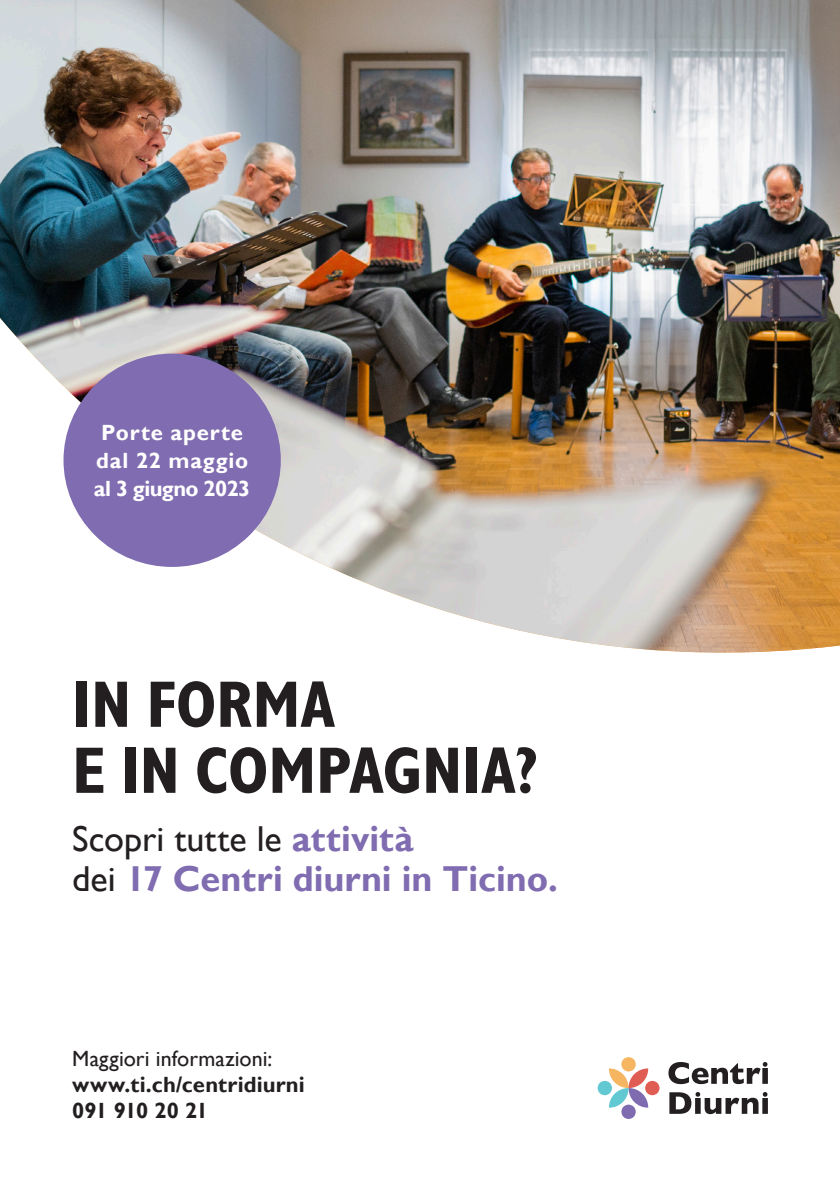
<style>
.page{position:relative;width:840px;height:1191px;background:#fff}
.page>*{position:absolute;margin:0;border:0;box-sizing:border-box;transform-origin:0 0}
.t1{font:700 condensed 66px/66px "Gill Sans";letter-spacing:-.005em;color:#231f20}
.t2{font:700 36px/40px "Gill Sans";color:#806cb0}
.t3{font:700 22px/28px "Gill Sans";letter-spacing:.035em;color:#fff;text-align:center}
.t4{font:700 22px/26px "Gill Sans";letter-spacing:.005em;color:#231f20}
.t5{font:22px "Gill Sans";letter-spacing:.005em;color:#231f20}
.s1{font-weight:400;color:#231f20}
</style>
<div class="page">
<svg style="left:597px;top:1057px;width:62px;height:62px"></svg>
<svg style="left:668px;top:1062px;width:99px;height:22px"></svg>
<svg style="left:669px;top:1092px;width:98px;height:22px"></svg>
<img style="left:0;top:0;width:839px;height:653px">
<svg style="left:63px;top:353px;width:217px;height:214px;background:#9080b5"></svg>
<p class="t3" style="left:94px;top:419px;width:158px">Porte aperte dal 22 maggio al 3 giugno 2023</p>
<h1 class="t1" style="left:72px;top:671px;width:467px">IN FORMA<br>E IN COMPAGNIA?</h1>
<p class="t2" style="left:72px;top:820px;width:487px"><span class="s1">Scopri tutte le</span> attività<br><span class="s1">dei</span> 17 Centri diurni in Ticino.</p>
<p class="t5" style="left:72px;top:1046px;width:202px">Maggiori informazioni:</p>
<p class="t4" style="left:72px;top:1072px;width:234px">www.ti.ch/centridiurni<br>091 910 20 21</p>
</div>
